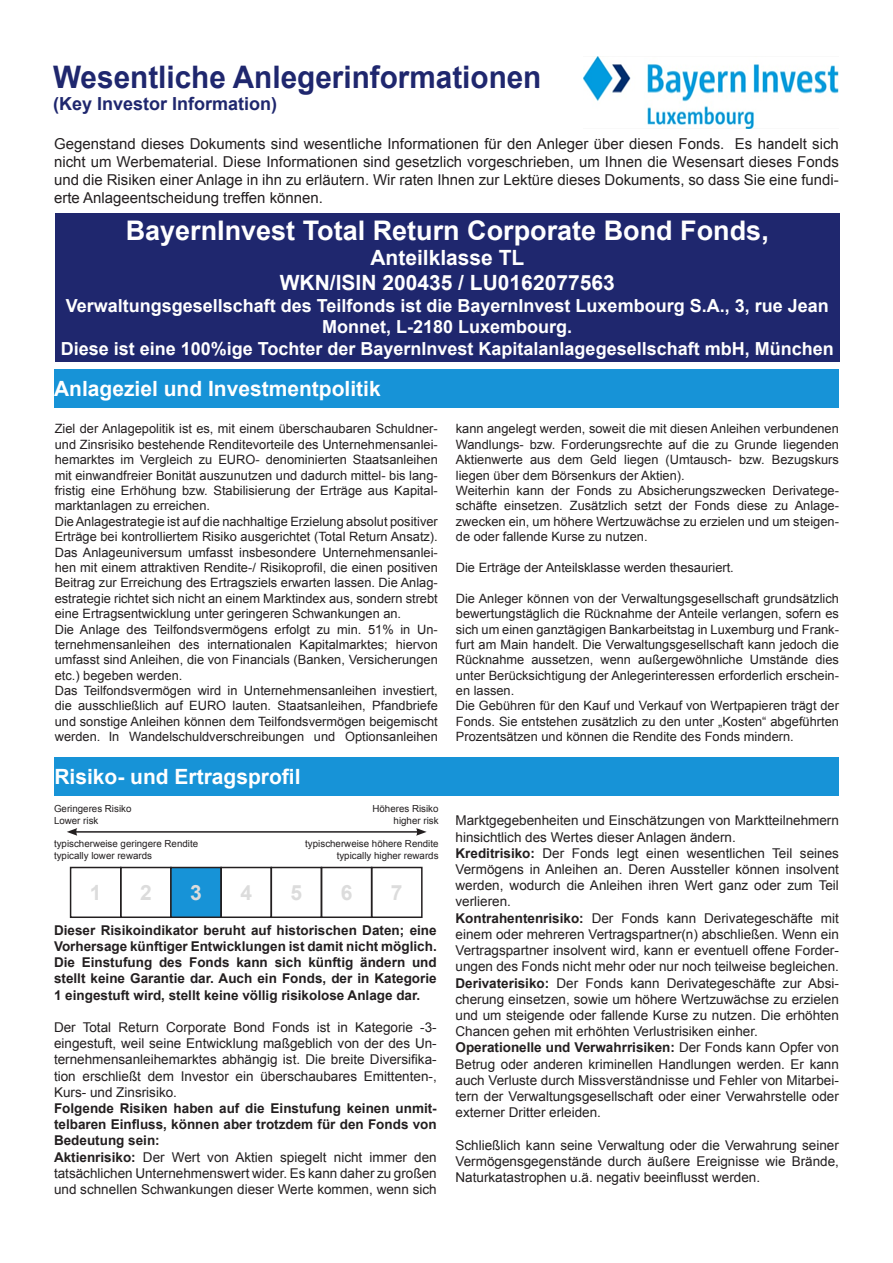
<style>
.page{position:relative;width:893px;height:1263px;background:#fff}
.page>*{position:absolute;margin:0;border:0;box-sizing:border-box;transform-origin:0 0}
.t1{font:700 31.05px "Arial";color:#1f276e;scale:.96 1}
.t2{font:700 27px "Arial";color:#fff}
.t3{font:700 21px "Arial";color:#fff}
.t4{font:700 21px "Arial";color:#dcdcdc}
.t5{font:700 18px/21.6px "Arial";color:#fff;text-align:center}
.t6{font:700 18px "Arial";color:#1f276e}
.t7{font:15px/18px "Arial";color:#231f20;text-align:justify}
.t8{font:13.5px/16.2px "Arial";color:#231f20;text-align:justify}
.t9{font:700 13.5px/16.2px "Arial";color:#231f20;text-align:justify}
.t10{font:12.9px/15.5px "Arial";color:#231f20;text-align:justify}
.t11{font:9.75px "Arial";color:#231f20}
.s1{font-weight:700}
</style>
<div class="page">
<div style="left:55px;top:213px;width:785px;height:149px;background:#1f276e"></div>
<div style="left:54px;top:370px;width:785px;height:38px;background:#1793d7"></div>
<div style="left:54px;top:758px;width:785px;height:38px;background:#1793d7"></div>
<hr style="left:75px;top:831px;width:343px;height:2px;background:#231f20">
<svg style="left:67px;top:828px;width:10px;height:8px"></svg>
<svg style="left:416px;top:828px;width:11px;height:8px"></svg>
<div style="left:70px;top:867px;width:52px;height:51px;border:2px solid #231f20"></div>
<div style="left:120px;top:867px;width:52px;height:51px;border:2px solid #231f20"></div>
<div style="left:171px;top:867px;width:50px;height:50px;background:#1793d7"></div>
<div style="left:170px;top:867px;width:52px;height:51px;border:2px solid #231f20"></div>
<div style="left:220px;top:867px;width:52px;height:51px;border:2px solid #231f20"></div>
<div style="left:271px;top:867px;width:51px;height:51px;border:2px solid #231f20"></div>
<div style="left:321px;top:867px;width:51px;height:51px;border:2px solid #231f20"></div>
<div style="left:371px;top:867px;width:52px;height:51px;border:2px solid #231f20"></div>
<img style="left:583px;top:56px;width:256px;height:73px">
<p class="t1" style="left:53px;top:57px;width:510px">Wesentliche Anlegerinformationen</p>
<p class="t6" style="left:53px;top:91px;width:226px">(Key Investor Information)</p>
<p class="t7" style="left:54px;top:135px;width:786px">Gegenstand dieses Dokuments sind wesentliche Informationen für den Anleger über diesen Fonds. Es handelt sich nicht um Werbematerial. Diese Informationen sind gesetzlich vorgeschrieben, um Ihnen die Wesensart dieses Fonds und die Risiken einer Anlage in ihn zu erläutern. Wir raten Ihnen zur Lektüre dieses Dokuments, so dass Sie eine fundi&shy;erte Anlageentscheidung treffen können.</p>
<p class="t2" style="left:126px;top:212px;width:645px">BayernInvest Total Return Corporate Bond Fonds,</p>
<p class="t3" style="left:370px;top:244px;width:156px">Anteilklasse TL</p>
<p class="t3" style="left:280px;top:269px;width:336px">WKN/ISIN 200435 / LU0162077563</p>
<p class="t5" style="left:66px;top:295px;width:764px">Verwaltungsgesellschaft des Teilfonds ist die BayernInvest Luxembourg S.A., 3, rue Jean<br>Monnet, L-2180 Luxembourg.</p>
<p class="t5" style="left:61px;top:338px;width:774px">Diese ist eine 100%ige Tochter der BayernInvest Kapitalanlagegesellschaft mbH, München</p>
<p class="t3" style="left:54px;top:375px;width:328px">Anlageziel und Investmentpolitik</p>
<p class="t10" style="left:55px;top:421px;width:385px">Ziel der Anlagepolitik ist es, mit einem überschaubaren Schuldner&shy;und Zinsrisiko bestehende Renditevorteile des Unternehmensanlei&shy;hemarktes im Vergleich zu EURO- denominierten Staatsanleihen mit einwandfreier Bonität auszunutzen und dadurch mittel- bis lang&shy;fristig eine Erhöhung bzw. Stabilisierung der Erträge aus Kapital&shy;marktanlagen zu erreichen.</p>
<p class="t10" style="left:55px;top:514px;width:385px">Die Anlagestrategie ist auf die nachhaltige Erzielung absolut positiver Erträge bei kontrolliertem Risiko ausgerichtet (Total Return Ansatz).<br>Das Anlageuniversum umfasst insbesondere Unternehmensanlei&shy;hen mit einem attraktiven Rendite-/ Risikoprofil, die einen positiven Beitrag zur Erreichung des Ertragsziels erwarten lassen. Die Anlag&shy;estrategie richtet sich nicht an einem Marktindex aus, sondern strebt eine Ertragsentwicklung unter geringeren Schwankungen an.</p>
<p class="t10" style="left:55px;top:621px;width:385px">Die Anlage des Teilfondsvermögens erfolgt zu min. 51% in Un&shy;ternehmensanleihen des internationalen Kapitalmarktes; hiervon umfasst sind Anleihen, die von Financials (Banken, Versicherungen etc.) begeben werden.</p>
<p class="t10" style="left:55px;top:683px;width:385px">Das Teilfondsvermögen wird in Unternehmensanleihen investiert, die ausschließlich auf EURO lauten. Staatsanleihen, Pfandbriefe und sonstige Anleihen können dem Teilfondsvermögen beigemischt werden. In Wandelschuldverschreibungen und Optionsanleihen</p>
<p class="t10" style="left:456px;top:421px;width:385px">kann angelegt werden, soweit die mit diesen Anleihen verbundenen Wandlungs- bzw. Forderungsrechte auf die zu Grunde liegenden Aktienwerte aus dem Geld liegen (Umtausch- bzw. Bezugskurs liegen über dem Börsenkurs der Aktien).</p>
<p class="t10" style="left:456px;top:483px;width:385px">Weiterhin kann der Fonds zu Absicherungszwecken Derivatege&shy;schäfte einsetzen. Zusätzlich setzt der Fonds diese zu Anlage&shy;zwecken ein, um höhere Wertzuwächse zu erzielen und um steigen&shy;de oder fallende Kurse zu nutzen.</p>
<p class="t10" style="left:456px;top:560px;width:279px">Die Erträge der Anteilsklasse werden thesauriert.</p>
<p class="t10" style="left:456px;top:591px;width:385px">Die Anleger können von der Verwaltungsgesellschaft grundsätzlich bewertungstäglich die Rücknahme der Anteile verlangen, sofern es sich um einen ganztägigen Bankarbeitstag in Luxemburg und Frank&shy;furt am Main handelt. Die Verwaltungsgesellschaft kann jedoch die Rücknahme aussetzen, wenn außergewöhnliche Umstände dies unter Berücksichtigung der Anlegerinteressen erforderlich erschein&shy;en lassen.</p>
<p class="t10" style="left:456px;top:698px;width:385px">Die Gebühren für den Kauf und Verkauf von Wertpapieren trägt der Fonds. Sie entstehen zusätzlich zu den unter „Kosten“ abgeführten Prozentsätzen und können die Rendite des Fonds mindern.</p>
<p class="t3" style="left:54px;top:763px;width:248px">Risiko- und Ertragsprofil</p>
<p class="t11" style="left:54px;top:802px;width:79px">Geringeres Risiko</p>
<p class="t11" style="left:54px;top:814px;width:46px">Lower risk</p>
<p class="t11" style="left:54px;top:837px;width:146px">typischerweise geringere Rendite</p>
<p class="t11" style="left:54px;top:849px;width:100px">typically lower rewards</p>
<p class="t11" style="left:372px;top:802px;width:68px">Höheres Risiko</p>
<p class="t11" style="left:394px;top:814px;width:46px">higher risk</p>
<p class="t11" style="left:305px;top:837px;width:135px">typischerweise höhere Rendite</p>
<p class="t11" style="left:337px;top:849px;width:103px">typically higher rewards</p>
<p class="t4" style="left:90px;top:879px;width:13px">1</p>
<p class="t4" style="left:140px;top:879px;width:13px">2</p>
<p class="t4" style="left:190px;top:879px;width:13px">3</p>
<p class="t4" style="left:240px;top:879px;width:13px">4</p>
<p class="t4" style="left:291px;top:879px;width:13px">5</p>
<p class="t4" style="left:341px;top:879px;width:13px">6</p>
<p class="t4" style="left:391px;top:879px;width:13px">7</p>
<p class="t9" style="left:54px;top:922px;width:384px">Dieser Risikoindikator beruht auf historischen Daten; eine Vorhersage künftiger Entwicklungen ist damit nicht möglich.<br>Die Einstufung des Fonds kann sich künftig ändern und stellt keine Garantie dar. Auch ein Fonds, der in Kategorie 1 eingestuft wird, stellt keine völlig risikolose Anlage dar.</p>
<p class="t8" style="left:54px;top:1019px;width:384px">Der Total Return Corporate Bond Fonds ist in Kategorie -3- eingestuft, weil seine Entwicklung maßgeblich von der des Un&shy;ternehmensanleihemarktes abhängig ist. Die breite Diversifika&shy;tion erschließt dem Investor ein überschaubares Emittenten-, Kurs- und Zinsrisiko.</p>
<p class="t9" style="left:54px;top:1100px;width:384px">Folgende Risiken haben auf die Einstufung keinen unmit&shy;telbaren Einfluss, können aber trotzdem für den Fonds von Bedeutung sein:</p>
<p class="t8" style="left:54px;top:1149px;width:384px"><span class="s1">Aktienrisiko:</span> Der Wert von Aktien spiegelt nicht immer den tatsächlichen Unternehmenswert wider. Es kann daher zu großen und schnellen Schwankungen dieser Werte kommen, wenn sich</p>
<p class="t8" style="left:455px;top:813px;width:385px">Marktgegebenheiten und Einschätzungen von Marktteilnehmern hinsichtlich des Wertes dieser Anlagen ändern.</p>
<p class="t8" style="left:455px;top:845px;width:385px"><span class="s1">Kreditrisiko:</span> Der Fonds legt einen wesentlichen Teil seines Vermögens in Anleihen an. Deren Aussteller können insolvent werden, wodurch die Anleihen ihren Wert ganz oder zum Teil verlieren.</p>
<p class="t8" style="left:455px;top:910px;width:385px"><span class="s1">Kontrahentenrisiko:</span> Der Fonds kann Derivategeschäfte mit einem oder mehreren Vertragspartner(n) abschließen. Wenn ein Vertragspartner insolvent wird, kann er eventuell offene Forder&shy;ungen des Fonds nicht mehr oder nur noch teilweise begleichen.</p>
<p class="t8" style="left:455px;top:975px;width:385px"><span class="s1">Derivaterisiko:</span> Der Fonds kann Derivategeschäfte zur Absi&shy;cherung einsetzen, sowie um höhere Wertzuwächse zu erzielen und um steigende oder fallende Kurse zu nutzen. Die erhöhten Chancen gehen mit erhöhten Verlustrisiken einher.</p>
<p class="t8" style="left:455px;top:1039px;width:385px"><span class="s1">Operationelle und Verwahrrisiken:</span> Der Fonds kann Opfer von Betrug oder anderen kriminellen Handlungen werden. Er kann auch Verluste durch Missverständnisse und Fehler von Mitarbei&shy;tern der Verwaltungsgesellschaft oder einer Verwahrstelle oder externer Dritter erleiden.</p>
<p class="t8" style="left:455px;top:1137px;width:385px">Schließlich kann seine Verwaltung oder die Verwahrung seiner Vermögensgegenstände durch äußere Ereignisse wie Brände, Naturkatastrophen u.ä. negativ beeinflusst werden.</p>
</div>
